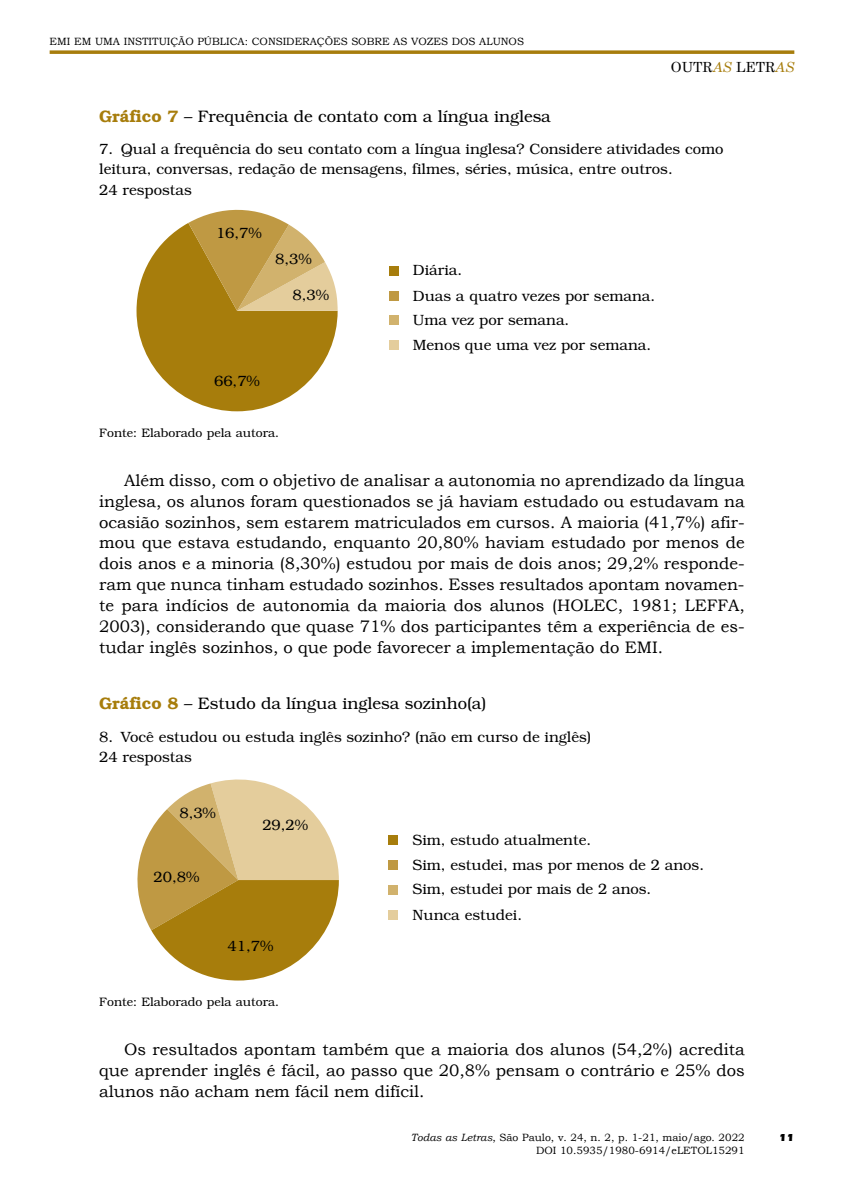
<style>
.page{position:relative;width:844px;height:1191px;background:#fff}
.page>*{position:absolute;margin:0;border:0;box-sizing:border-box;transform-origin:0 0}
.t1{font:16.62px/21px "Bookman Old Style";color:#000;text-align:justify}
.t2{font:300 16.62px "Bookman";color:#000}
.t3{font:300 14.88px/24.8px "Bookman";color:#000}
.t4{font:14px "Century Schoolbook";color:#000}
.t5{font:300 12.25px "Bookman";color:#000}
.t6{font:10.5px/12.6px "Bookman Old Style";color:#000;text-align:right}
.t7{font:900 10.5px "Itc Eras";color:#000}
.s1{font-style:italic;color:#a77d0c}
.s2{font-weight:600;color:#a77d0c}
.s3{font-style:italic}
</style>
<div class="page">
<svg style="left:50px;top:50px;width:744px;height:4px;background:#b18d2a"></svg>
<svg style="left:136px;top:209px;width:201px;height:202px"></svg>
<div style="left:388px;top:265px;width:10px;height:10px;background:#a77d0c"></div>
<div style="left:388px;top:291px;width:10px;height:9px;background:#bf9943"></div>
<div style="left:388px;top:315px;width:10px;height:10px;background:#d1b26d"></div>
<div style="left:388px;top:340px;width:10px;height:10px;background:#e4cd9c"></div>
<svg style="left:137px;top:779px;width:202px;height:201px"></svg>
<div style="left:388px;top:835px;width:10px;height:10px;background:#a77d0c"></div>
<div style="left:388px;top:860px;width:10px;height:10px;background:#bf9943"></div>
<div style="left:388px;top:884px;width:10px;height:10px;background:#d1b26d"></div>
<div style="left:388px;top:909px;width:10px;height:10px;background:#e4cd9c"></div>
<p class="t6" style="left:50px;top:35px;width:475px">EMI EM UMA INSTITUIÇÃO PÚBLICA: CONSIDERAÇÕES SOBRE AS VOZES DOS ALUNOS</p>
<p class="t4" style="left:670px;top:55px;width:125px">OUTR<span class="s1">AS</span> LETR<span class="s1">AS</span></p>
<p class="t2" style="left:99px;top:107px;width:453px"><span class="s2">Gráfico 7</span> – Frequência de contato com a língua inglesa</p>
<p class="t3" style="left:99px;top:139px;width:625px;line-height:20.1px">7. Qual a frequência do seu contato com a língua inglesa? Considere atividades como leitura, conversas, redação de mensagens, filmes, séries, música, entre outros.<br>24 respostas</p>
<p class="t3" style="left:216px;top:220px;width:47px">16,7%</p>
<p class="t3" style="left:275px;top:246px;width:38px">8,3%</p>
<p class="t3" style="left:292px;top:283px;width:38px">8,3%</p>
<p class="t3" style="left:214px;top:368px;width:47px">66,7%</p>
<p class="t3" style="left:412px;top:258px;width:244px">Diária.<br>Duas a quatro vezes por semana.<br>Uma vez por semana.<br>Menos que uma vez por semana.</p>
<p class="t5" style="left:99px;top:425px;width:181px">Fonte: Elaborado pela autora.</p>
<p class="t1" style="left:99px;top:469px;width:646px;text-indent:25px">Além disso, com o objetivo de analisar a autonomia no aprendizado da língua inglesa, os alunos foram questionados se já haviam estudado ou estudavam na ocasião sozinhos, sem estarem matriculados em cursos. A maioria (41,7%) afir&shy;mou que estava estudando, enquanto 20,80% haviam estudado por menos de dois anos e a minoria (8,30%) estudou por mais de dois anos; 29,2% responde&shy;ram que nunca tinham estudado sozinhos. Esses resultados apontam novamen&shy;te para indícios de autonomia da maioria dos alunos (HOLEC, 1981; LEFFA, 2003), considerando que quase 71% dos participantes têm a experiência de es&shy;tudar inglês sozinhos, o que pode favorecer a implementação do EMI.</p>
<p class="t2" style="left:99px;top:694px;width:389px"><span class="s2">Gráfico 8</span> – Estudo da língua inglesa sozinho(a)</p>
<p class="t3" style="left:99px;top:727px;width:493px;line-height:20.1px">8. Você estudou ou estuda inglês sozinho? (não em curso de inglês)<br>24 respostas</p>
<p class="t3" style="left:179px;top:800px;width:38px">8,3%</p>
<p class="t3" style="left:153px;top:865px;width:47px">20,8%</p>
<p class="t3" style="left:262px;top:812px;width:47px">29,2%</p>
<p class="t3" style="left:227px;top:933px;width:47px">41,7%</p>
<p class="t3" style="left:412px;top:827px;width:293px">Sim, estudo atualmente.<br>Sim, estudei, mas por menos de 2 anos.<br>Sim, estudei por mais de 2 anos.<br>Nunca estudei.</p>
<p class="t5" style="left:99px;top:994px;width:181px">Fonte: Elaborado pela autora.</p>
<p class="t1" style="left:99px;top:1038px;width:646px;text-indent:25px">Os resultados apontam também que a maioria dos alunos (54,2%) acredita que aprender inglês é fácil, ao passo que 20,8% pensam o contrário e 25% dos alunos não acham nem fácil nem difícil.</p>
<p class="t6" style="left:410px;top:1131px;width:335px"><span class="s3">Todas as Letras</span>, São Paulo, v. 24, n. 2, p. 1-21, maio/ago. 2022<br>DOI 10.5935/1980-6914/eLETOL15291</p>
<p class="t7" style="left:779px;top:1131px;width:17px">11</p>
</div>
